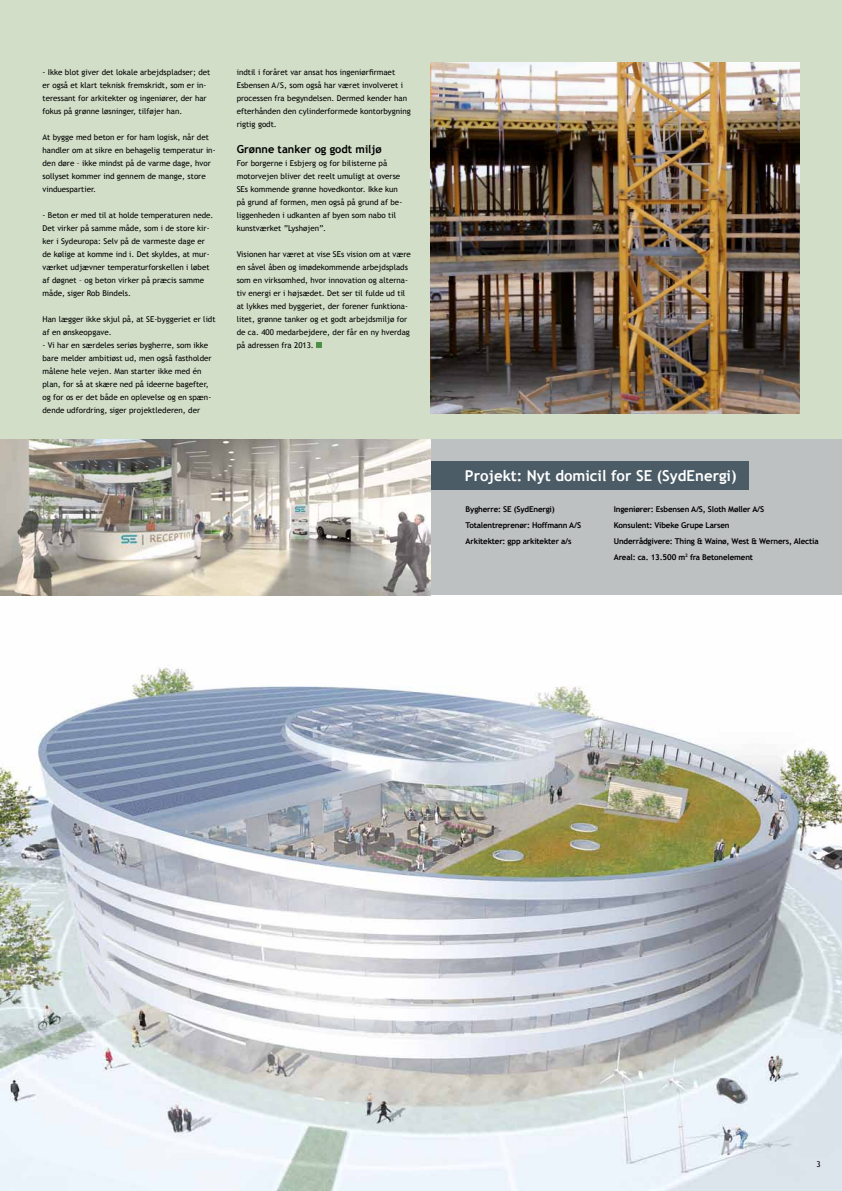
<style>
.page{position:relative;width:842px;height:1191px;background:#fff}
.page>*{position:absolute;margin:0;border:0;box-sizing:border-box;transform-origin:0 0}
.t1{font:700 15px "Trebuchet MS";color:#fff}
.t2{font:700 11px "Trebuchet MS";color:#000}
.t3{font:8px/13px "Trebuchet MS";color:#000}
.t4{font:700 8px/16px "Trebuchet MS";letter-spacing:-.02em;color:#000}
</style>
<div class="page">
<div style="left:0;top:0;width:842px;height:595px;background:#d2dec8"></div>
<svg style="left:316px;top:342px;width:6px;height:6px"></svg>
<div style="left:431px;top:439px;width:411px;height:156px;background:#bec1c2"></div>
<div style="left:431px;top:462px;width:317px;height:28px;background:#4b5c67"></div>
<img style="left:0;top:595px;width:842px;height:596px">
<img style="left:0;top:439px;width:431px;height:156px">
<img style="left:431px;top:62px;width:368px;height:351px">
<p class="t3" style="left:43px;top:66px;width:169px">- Ikke blot giver det lokale arbejdspladser; det er også et klart teknisk fremskridt, som er in&shy;teressant for arkitekter og ingeniører, der har fokus på grønne løsninger, tilføjer han.</p>
<p class="t3" style="left:43px;top:131px;width:175px">At bygge med beton er for ham logisk, når det handler om at sikre en behagelig temperatur in&shy;den døre – ikke mindst på de varme dage, hvor sollyset kommer ind gennem de mange, store vinduespartier.</p>
<p class="t3" style="left:43px;top:209px;width:173px">- Beton er med til at holde temperaturen nede.<br>Det virker på samme måde, som i de store kir&shy;ker i Sydeuropa: Selv på de varmeste dage er de kølige at komme ind i. Det skyldes, at mur&shy;værket udjævner temperaturforskellen i løbet af døgnet – og beton virker på præcis samme måde, siger Rob Bindels.</p>
<p class="t3" style="left:43px;top:313px;width:175px">Han lægger ikke skjul på, at SE-byggeriet er lidt af en ønskeopgave.</p>
<p class="t3" style="left:43px;top:339px;width:171px">- Vi har en særdeles seriøs bygherre, som ikke bare melder ambitiøst ud, men også fastholder målene hele vejen. Man starter ikke med én plan, for så at skære ned på ideerne bagefter, og for os er det både en oplevelse og en spæn&shy;dende udfordring, siger projektlederen, der</p>
<p class="t3" style="left:237px;top:66px;width:176px">indtil i foråret var ansat hos ingeniørfirmaet Esbensen A/S, som også har været involveret i processen fra begyndelsen. Dermed kender han efterhånden den cylinderformede kontorbygning rigtig godt.</p>
<h2 class="t2" style="left:237px;top:144px;width:147px">Grønne tanker og godt miljø</h2>
<p class="t3" style="left:237px;top:157px;width:167px">For borgerne i Esbjerg og for bilisterne på motorvejen bliver det reelt umuligt at overse SEs kommende grønne hovedkontor. Ikke kun på grund af formen, men også på grund af be&shy;liggenheden i udkanten af byen som nabo til kunstværket ”Lyshøjen”.</p>
<p class="t3" style="left:237px;top:248px;width:176px">Visionen har været at vise SEs vision om at være en såvel åben og imødekommende arbejdsplads som en virksomhed, hvor innovation og alterna&shy;tiv energi er i højsædet. Det ser til fulde ud til at lykkes med byggeriet, der forener funktiona&shy;litet, grønne tanker og et godt arbejdsmiljø for de ca. 400 medarbejdere, der får en ny hverdag på adressen fra 2013.</p>
<h1 class="t1" style="left:465px;top:469px;width:273px">Projekt: Nyt domicil for SE (SydEnergi)</h1>
<p class="t4" style="left:466px;top:501px;width:117px">Bygherre: SE (SydEnergi)<br>Totalentreprenør: Hoffmann A/S<br>Arkitekter: gpp arkitekter a/s</p>
<p class="t4" style="left:614px;top:501px;width:206px">Ingeniører: Esbensen A/S, Sloth Møller A/S<br>Konsulent: Vibeke Grupe Larsen<br>Underrådgivere: Thing &amp; Wainø, West &amp; Werners, Alectia Areal: ca. 13.500 m<sup>2</sup> fra Betonelement</p>
<p class="t3" style="left:816px;top:1158px;width:6px">3</p>
</div>
